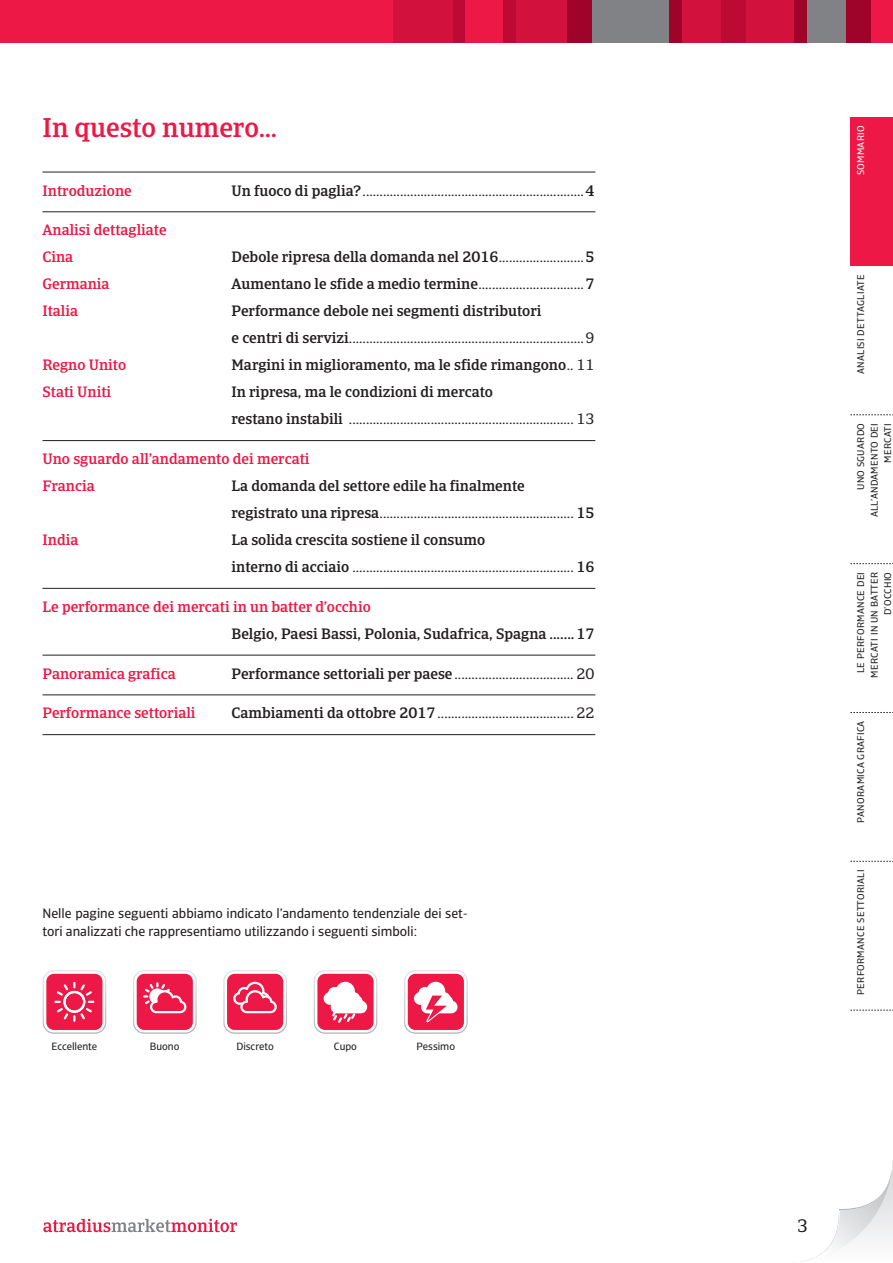
<style>
.page{position:relative;width:893px;height:1263px;background:#fff}
.page>*{position:absolute;margin:0;border:0;box-sizing:border-box;transform-origin:0 0}
.t1{font:500 27px "Catalana";color:#ed1845}
.t2{font:18px "Catalana";color:#231f20}
.t3{font:15px/27px "Catalana";color:#231f20}
.t4{font:500 15px/27px "Catalana";color:#231f20}
.t5{font:500 15px/27px "Catalana";color:#ed1845}
.t6{font:13.5px/18px "Catalana Sans";color:#231f20}
.t7{font:10.5px "Catalana Sans";color:#231f20}
.t8{font:9.75px/13.5px "Catalana Sans";letter-spacing:.03em;color:#231f20;text-align:right}
.t9{font:9.75px "Catalana Sans";letter-spacing:.03em;color:#fff}
.s1{font-weight:500}
.s2{font-weight:400}
</style>
<div class="page">
<div style="left:0;top:0;width:893px;height:43px;background:#ed1845"></div>
<div style="left:452px;top:0;width:13px;height:43px;background:#bc0a35"></div>
<div style="left:393px;top:0;width:59px;height:43px;background:#d2113d"></div>
<div style="left:516px;top:0;width:51px;height:43px;background:#d2113d"></div>
<div style="left:746px;top:0;width:49px;height:43px;background:#d2113d"></div>
<div style="left:567px;top:0;width:26px;height:43px;background:#a0032a"></div>
<div style="left:720px;top:0;width:26px;height:43px;background:#bc0a35"></div>
<div style="left:846px;top:0;width:25px;height:43px;background:#a0032a"></div>
<div style="left:503px;top:0;width:13px;height:43px;background:#bc0a35"></div>
<div style="left:593px;top:0;width:76px;height:43px;background:#808285"></div>
<div style="left:669px;top:0;width:13px;height:43px;background:#a0032a"></div>
<div style="left:682px;top:0;width:38px;height:43px;background:#d2113d"></div>
<div style="left:807px;top:0;width:39px;height:43px;background:#808285"></div>
<div style="left:795px;top:0;width:12px;height:43px;background:#a0032a"></div>
<svg style="left:43px;top:1219px;width:194px;height:13px"></svg>
<svg style="left:800px;top:1162px;width:93px;height:100px"></svg>
<svg style="left:850px;top:414px;width:43px;height:1px"></svg>
<svg style="left:850px;top:563px;width:43px;height:1px"></svg>
<svg style="left:850px;top:712px;width:43px;height:1px"></svg>
<svg style="left:850px;top:861px;width:43px;height:1px"></svg>
<svg style="left:850px;top:1010px;width:43px;height:1px"></svg>
<div style="left:850px;top:117px;width:43px;height:149px;background:#ed1845"></div>
<hr style="left:43px;top:172px;width:552px;height:1px;background:#231f20">
<hr style="left:43px;top:212px;width:552px;height:1px;background:#231f20">
<hr style="left:43px;top:440px;width:552px;height:1px;background:#231f20">
<hr style="left:43px;top:588px;width:552px;height:1px;background:#231f20">
<hr style="left:43px;top:655px;width:552px;height:1px;background:#231f20">
<hr style="left:43px;top:695px;width:552px;height:1px;background:#231f20">
<hr style="left:43px;top:734px;width:552px;height:1px;background:#231f20">
<svg style="left:43px;top:970px;width:63px;height:64px"></svg>
<svg style="left:63px;top:991px;width:22px;height:22px"></svg>
<div style="left:63px;top:991px;width:22px;height:22px;border:2px solid #fff;border-radius:50%"></div>
<svg style="left:133px;top:970px;width:64px;height:64px"></svg>
<svg style="left:404px;top:970px;width:64px;height:64px"></svg>
<svg style="left:223px;top:970px;width:64px;height:64px"></svg>
<svg style="left:314px;top:970px;width:63px;height:64px"></svg>
<h1 class="t1" style="left:43px;top:112px;width:236px">In questo numero…</h1>
<p class="t5" style="left:43px;top:177px;width:91px">Introduzione</p>
<p class="t3" style="left:232px;top:177px;width:364px"><span class="s1">Un fuoco di paglia?</span>.................................................................<span class="s1">4</span></p>
<p class="t5" style="left:43px;top:217px;width:126px">Analisi dettagliate<br>Cina</p>
<p class="t4" style="left:232px;top:244px;width:364px">Debole ripresa della domanda nel 2016<span class="s2">.........................</span>5</p>
<p class="t5" style="left:43px;top:271px;width:69px">Germania</p>
<p class="t3" style="left:232px;top:271px;width:364px"><span class="s1">Aumentano le sfide a medio termine</span>...............................<span class="s1">7</span></p>
<p class="t5" style="left:43px;top:298px;width:37px">Italia</p>
<p class="t3" style="left:232px;top:298px;width:364px"><span class="s1">Performance debole nei segmenti distributori<br>e centri di servizi</span>.....................................................................9</p>
<p class="t5" style="left:43px;top:352px;width:85px">Regno Unito</p>
<p class="t4" style="left:232px;top:352px;width:364px">Margini in miglioramento, ma le sfide rimangono<span class="s2">.. 11</span></p>
<p class="t5" style="left:43px;top:379px;width:70px">Stati Uniti</p>
<p class="t3" style="left:232px;top:379px;width:364px"><span class="s1">In ripresa, ma le condizioni di mercato<br>restano instabili</span> .................................................................. 13</p>
<p class="t5" style="left:43px;top:446px;width:269px">Uno sguardo all’andamento dei mercati<br>Francia</p>
<p class="t4" style="left:232px;top:473px;width:364px">La domanda del settore edile ha finalmente registrato una ripresa<span class="s2">.........................................................</span> 15</p>
<p class="t5" style="left:43px;top:527px;width:37px">India</p>
<p class="t3" style="left:232px;top:527px;width:364px"><span class="s1">La solida crescita sostiene il consumo<br>interno di acciaio</span> ................................................................. <span class="s1">16</span></p>
<p class="t5" style="left:43px;top:593px;width:330px">Le performance dei mercati in un batter d’occhio</p>
<p class="t4" style="left:232px;top:620px;width:364px">Belgio, Paesi Bassi, Polonia, Sudafrica, Spagna .......17</p>
<p class="t5" style="left:43px;top:660px;width:135px">Panoramica grafica</p>
<p class="t3" style="left:232px;top:660px;width:364px"><span class="s1">Performance settoriali per paese</span> ................................... 20</p>
<p class="t5" style="left:43px;top:700px;width:155px">Performance settoriali</p>
<p class="t3" style="left:232px;top:700px;width:364px"><span class="s1">Cambiamenti da ottobre 2017</span>........................................ 22</p>
<p class="t6" style="left:43px;top:904px;width:427px">Nelle pagine seguenti abbiamo indicato l’andamento tendenziale dei set&shy;tori analizzati che rappresentiamo utilizzando i seguenti simboli:</p>
<p class="t7" style="left:52px;top:1040px;width:47px">Eccellente</p>
<p class="t7" style="left:150px;top:1040px;width:31px">Buono</p>
<p class="t7" style="left:236px;top:1040px;width:39px">Discreto</p>
<p class="t7" style="left:334px;top:1040px;width:25px">Cupo</p>
<p class="t7" style="left:417px;top:1040px;width:40px">Pessimo</p>
<p class="t9" style="left:855px;top:175px;width:51px;rotate:-90deg">SOMMARIO</p>
<p class="t8" style="left:854px;top:374px;width:101px;rotate:-90deg">ANALISI DETTAGLIATE</p>
<p class="t8" style="left:854px;top:517px;width:96px;rotate:-90deg">UNO SGUARDO<br>ALL’ANDAMENTO DEI<br>MERCATI</p>
<p class="t8" style="left:854px;top:678px;width:107px;rotate:-90deg">LE PERFORMANCE DEI<br>MERCATI IN UN BATTER<br>D’OCCHIO</p>
<p class="t8" style="left:854px;top:823px;width:104px;rotate:-90deg">PANORAMICA GRAFICA</p>
<p class="t8" style="left:854px;top:995px;width:127px;rotate:-90deg">PERFORMANCE SETTORIALI</p>
<p class="t2" style="left:797px;top:1215px;width:12px">3</p>
</div>
